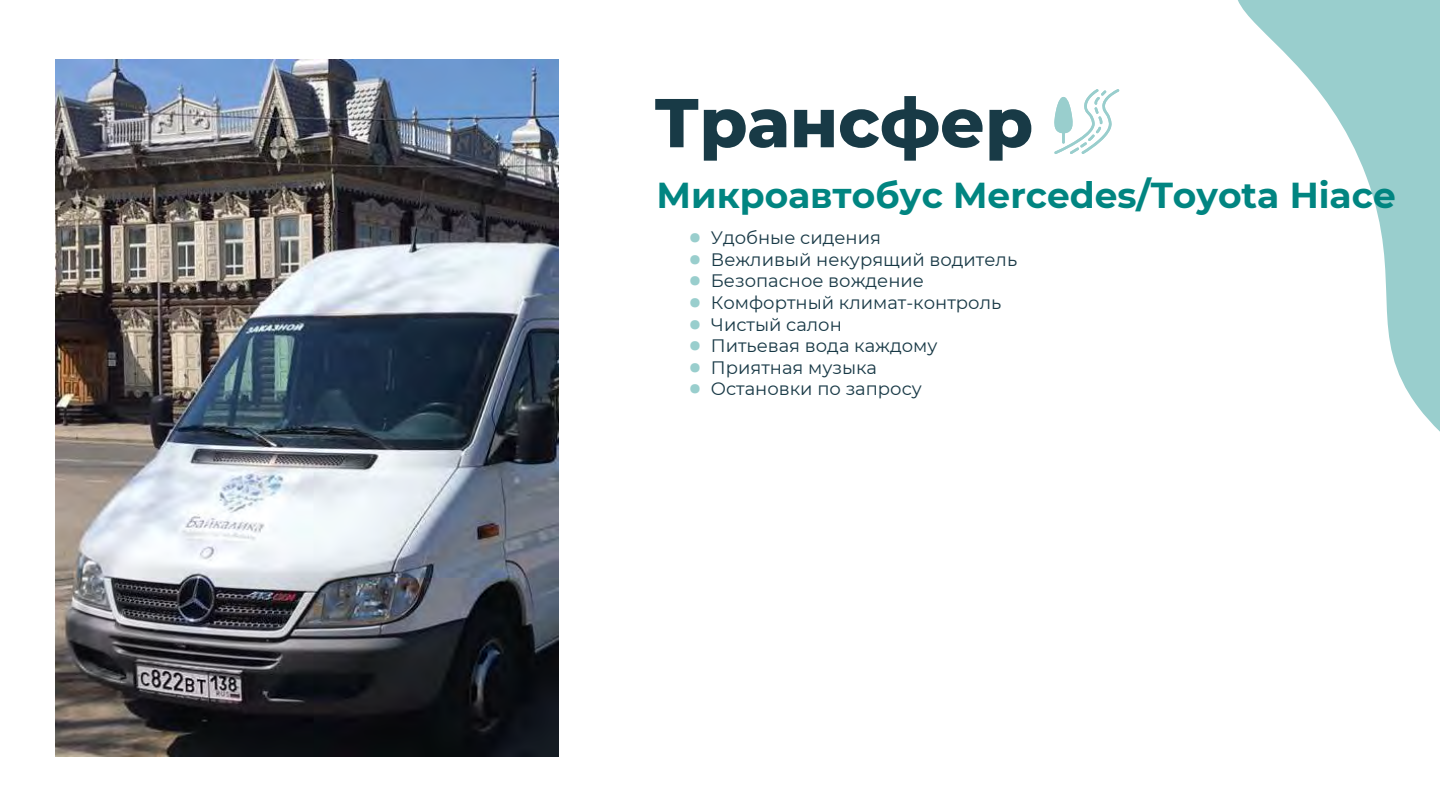
<style>
.page{position:relative;width:1440px;height:810px;background:#fff}
.page>*{position:absolute;margin:0;border:0;box-sizing:border-box;transform-origin:0 0}
.t1{font:800 69px "Montserrat";color:#183a46}
.t2{font:700 36px "Montserrat";color:#018581}
.t3{font:18px "Montserrat";color:#183946}
.s1{font-family:"Cascadia Code";color:#99cecd}
</style>
<div class="page">
<svg style="left:1238px;top:0;width:202px;height:432px"></svg>
<svg style="left:1054px;top:89px;width:66px;height:65px"></svg>
<img style="left:55px;top:59px;width:503px;height:697px">
<h1 class="t1" style="left:654px;top:72px;width:381px">Трансфер</h1>
<h2 class="t2" style="left:657px;top:169px;width:741px">Микроавтобус Mercedes/Toyota Hiace</h2>
<p class="t3" style="left:690px;top:225px;width:193px"><span class="s1">●</span> Удобные сидения</p>
<p class="t3" style="left:690px;top:247px;width:329px"><span class="s1">●</span> Вежливый некурящий водитель</p>
<p class="t3" style="left:690px;top:269px;width:236px"><span class="s1">●</span> Безопасное вождение</p>
<p class="t3" style="left:690px;top:290px;width:313px"><span class="s1">●</span> Комфортный климат-контроль</p>
<p class="t3" style="left:690px;top:312px;width:154px"><span class="s1">●</span> Чистый салон</p>
<p class="t3" style="left:690px;top:333px;width:249px"><span class="s1">●</span> Питьевая вода каждому</p>
<p class="t3" style="left:690px;top:355px;width:189px"><span class="s1">●</span> Приятная музыка</p>
<p class="t3" style="left:690px;top:377px;width:234px"><span class="s1">●</span> Остановки по запросу</p>
</div>
